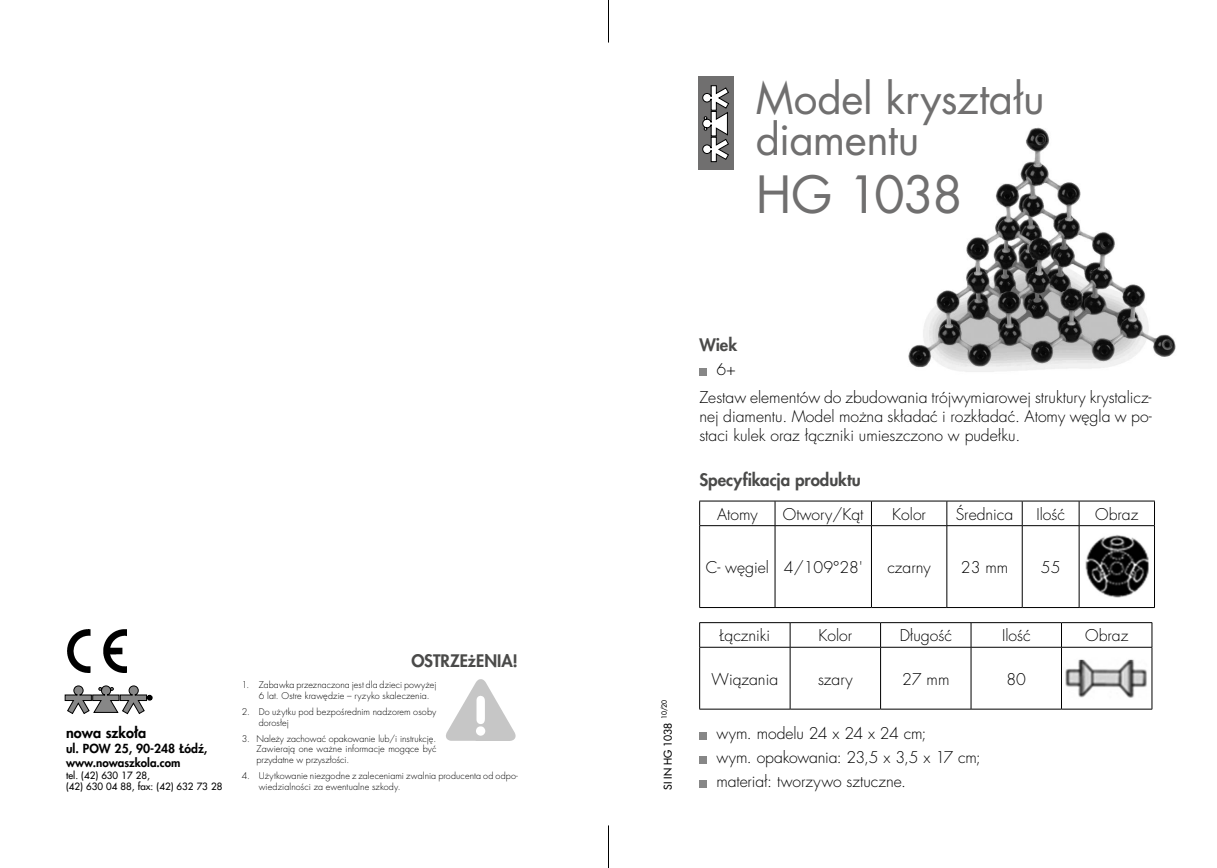
<style>
.page{position:relative;width:1217px;height:868px;background:#fff}
.page>*{position:absolute;margin:0;border:0;box-sizing:border-box;transform-origin:0 0}
.t1{font:49.95px "Futura LTS Book";letter-spacing:-.035em;color:#706f6f}
.t2{font:42.3px/40.5px "Futura LTS Book";letter-spacing:-.01em;color:#706f6f}
.t3{font:800 16.8px "Futura LTS";color:#4a4a49}
.t4{font:300 15.75px/24px "Futura LTS";color:#000}
.t5{font:800 14.4px "Futura LTS";color:#000}
.t6{font:800 12.15px "Futura LTS";color:#000}
.t7{font:800 11.55px "Futura LTS";color:#000}
.t8{font:10.5px "Futura LTS";color:#000}
.t9{font:9.75px/11.7px "Futura LTS";color:#000}
.t10{font:300 9px/10.8px "Futura LTS";letter-spacing:.01em;color:#000}
.t11{font:6.9px "Futura LTS";color:#000}
</style>
<div class="page">
<img style="left:908px;top:127px;width:268px;height:245px">
<div style="left:699px;top:368px;width:7px;height:7px;background:#878787"></div>
<hr style="left:699px;top:500px;width:75px;height:1px;background:#000">
<svg style="left:699px;top:501px;width:1px;height:24px"></svg>
<hr style="left:774px;top:500px;width:97px;height:1px;background:#000">
<svg style="left:774px;top:501px;width:1px;height:24px"></svg>
<hr style="left:871px;top:500px;width:75px;height:1px;background:#000">
<svg style="left:871px;top:501px;width:1px;height:24px"></svg>
<hr style="left:946px;top:500px;width:75px;height:1px;background:#000">
<svg style="left:946px;top:501px;width:1px;height:24px"></svg>
<hr style="left:1021px;top:500px;width:57px;height:1px;background:#000">
<svg style="left:1021px;top:501px;width:1px;height:24px"></svg>
<hr style="left:1078px;top:500px;width:76px;height:1px;background:#000">
<svg style="left:1078px;top:501px;width:1px;height:24px"></svg>
<hr style="left:699px;top:525px;width:75px;height:1px;background:#000">
<hr style="left:699px;top:526px;width:1px;height:81px;background:#000">
<hr style="left:774px;top:525px;width:97px;height:1px;background:#000">
<hr style="left:774px;top:526px;width:1px;height:81px;background:#000">
<hr style="left:871px;top:525px;width:75px;height:1px;background:#000">
<hr style="left:871px;top:526px;width:1px;height:81px;background:#000">
<hr style="left:946px;top:525px;width:75px;height:1px;background:#000">
<hr style="left:946px;top:526px;width:1px;height:81px;background:#000">
<hr style="left:1021px;top:525px;width:57px;height:1px;background:#000">
<hr style="left:1021px;top:526px;width:1px;height:81px;background:#000">
<hr style="left:1078px;top:525px;width:76px;height:1px;background:#000">
<hr style="left:1078px;top:526px;width:1px;height:81px;background:#000">
<hr style="left:1153px;top:526px;width:1px;height:81px;background:#000">
<hr style="left:699px;top:607px;width:75px;height:1px;background:#000">
<hr style="left:774px;top:607px;width:97px;height:1px;background:#000">
<hr style="left:871px;top:607px;width:75px;height:1px;background:#000">
<hr style="left:946px;top:607px;width:75px;height:1px;background:#000">
<hr style="left:1021px;top:607px;width:57px;height:1px;background:#000">
<hr style="left:1078px;top:607px;width:76px;height:1px;background:#000">
<img style="left:1085px;top:535px;width:64px;height:63px">
<hr style="left:699px;top:622px;width:91px;height:1px;background:#000">
<svg style="left:699px;top:623px;width:1px;height:24px"></svg>
<hr style="left:790px;top:622px;width:90px;height:1px;background:#000">
<svg style="left:789px;top:623px;width:1px;height:24px"></svg>
<hr style="left:880px;top:622px;width:90px;height:1px;background:#000">
<svg style="left:880px;top:623px;width:1px;height:24px"></svg>
<hr style="left:970px;top:622px;width:91px;height:1px;background:#000">
<svg style="left:970px;top:623px;width:1px;height:24px"></svg>
<hr style="left:1061px;top:622px;width:90px;height:1px;background:#000">
<svg style="left:1151px;top:623px;width:1px;height:24px"></svg>
<hr style="left:699px;top:647px;width:91px;height:1px;background:#000">
<hr style="left:699px;top:647px;width:1px;height:61px;background:#000">
<hr style="left:790px;top:647px;width:90px;height:1px;background:#000">
<hr style="left:789px;top:647px;width:1px;height:61px;background:#000">
<hr style="left:880px;top:647px;width:90px;height:1px;background:#000">
<hr style="left:880px;top:647px;width:1px;height:61px;background:#000">
<hr style="left:970px;top:647px;width:91px;height:1px;background:#000">
<hr style="left:970px;top:647px;width:1px;height:61px;background:#000">
<hr style="left:1061px;top:647px;width:90px;height:1px;background:#000">
<hr style="left:1060px;top:647px;width:1px;height:61px;background:#000">
<hr style="left:1151px;top:647px;width:1px;height:61px;background:#000">
<hr style="left:699px;top:708px;width:91px;height:1px;background:#000">
<hr style="left:790px;top:708px;width:90px;height:1px;background:#000">
<hr style="left:880px;top:708px;width:90px;height:1px;background:#000">
<hr style="left:970px;top:708px;width:91px;height:1px;background:#000">
<hr style="left:1061px;top:708px;width:90px;height:1px;background:#000">
<img style="left:1065px;top:659px;width:82px;height:39px">
<div style="left:699px;top:732px;width:7px;height:7px;background:#878787"></div>
<div style="left:699px;top:756px;width:7px;height:7px;background:#878787"></div>
<div style="left:699px;top:780px;width:7px;height:7px;background:#878787"></div>
<hr style="left:608px;top:0;width:1px;height:43px;background:#000">
<hr style="left:608px;top:825px;width:1px;height:42px;background:#000">
<div style="left:697px;top:77px;width:36px;height:93px;background:#706f6f"></div>
<svg style="left:702px;top:85px;width:26px;height:77px"></svg>
<img style="left:67px;top:629px;width:59px;height:43px">
<img style="left:446px;top:679px;width:70px;height:62px">
<svg style="left:65px;top:685px;width:87px;height:29px"></svg>
<p class="t5" style="left:66px;top:723px;width:82px">nowa szko³a</p>
<p class="t6" style="left:66px;top:740px;width:143px">ul. POW 25, 90-248 £ódŸ,</p>
<p class="t7" style="left:66px;top:754px;width:116px">www.nowaszkola.com</p>
<p class="t9" style="left:66px;top:769px;width:158px">tel. (42) 630 17 28,<br>(42) 630 04 88, fax: (42) 632 73 28</p>
<p class="t3" style="left:411px;top:649px;width:108px">OSTRZE¿ENIA!</p>
<p class="t10" style="left:259px;top:679px;width:179px;text-indent:-17px">1. Zabawka przeznaczona jest dla dzieci powy¿ej<br>6 lat. Ostre krawędzie – ryzyko skaleczenia.</p>
<p class="t10" style="left:259px;top:706px;width:179px;text-indent:-17px">2. Do u¿ytku pod bezpoœrednim nadzorem osoby doros³ej</p>
<p class="t10" style="left:256px;top:733px;width:181px;text-align:justify;text-indent:-15px">3. Nale¿y zachowaæ opakowanie lub/i instrukcjê.<br>Zawieraj¹ one wa¿ne informacje mog¹ce byæ przydatne w przysz³oœci.</p>
<p class="t10" style="left:259px;top:770px;width:261px;text-indent:-17px">4. U¿ytkowanie niezgodne z zaleceniami zwalnia producenta od odpo&shy;wiedzialnoœci za ewentualne szkody.</p>
<h2 class="t2" style="left:755px;top:79px;width:290px">Model kryształu diamentu</h2>
<h1 class="t1" style="left:755px;top:163px;width:208px">HG 1038</h1>
<p class="t11" style="left:659px;top:719px;width:21px;rotate:-90deg">10/20</p>
<p class="t8" style="left:660px;top:789px;width:69px;rotate:-90deg">SI IN HG 1038</p>
<p class="t3" style="left:699px;top:334px;width:39px">Wiek</p>
<p class="t4" style="left:699px;top:356px;width:453px;line-height:27.5px;text-indent:17px">6+<br>Zestaw elementów do zbudowania trójwymiarowej struktury krystalicz-</p>
<p class="t4" style="left:699px;top:407px;width:453px;line-height:18.9px">nej diamentu. Model można składać i rozkładać. Atomy węgla w po&shy;staci kulek oraz łączniki umieszczono w pudełku.</p>
<p class="t3" style="left:699px;top:468px;width:163px">Specyfikacja produktu</p>
<p class="t4" style="left:716px;top:502px;width:42px">Atomy</p>
<p class="t4" style="left:782px;top:502px;width:82px">Otwory/Kąt</p>
<p class="t4" style="left:892px;top:502px;width:35px">Kolor</p>
<p class="t4" style="left:955px;top:502px;width:59px">Średnica</p>
<p class="t4" style="left:1036px;top:502px;width:30px">Ilość</p>
<p class="t4" style="left:1094px;top:502px;width:45px">Obraz</p>
<p class="t4" style="left:705px;top:555px;width:158px">C- węgiel 4/109°28'</p>
<p class="t4" style="left:887px;top:555px;width:45px">czarny</p>
<p class="t4" style="left:960px;top:555px;width:49px">23 mm</p>
<p class="t4" style="left:1040px;top:555px;width:21px">55</p>
<p class="t4" style="left:719px;top:623px;width:52px">Łączniki</p>
<p class="t4" style="left:818px;top:623px;width:35px">Kolor</p>
<p class="t4" style="left:899px;top:623px;width:54px">Długość</p>
<p class="t4" style="left:1001px;top:623px;width:30px">Ilość</p>
<p class="t4" style="left:1084px;top:623px;width:45px">Obraz</p>
<p class="t4" style="left:711px;top:667px;width:68px">Wiązania</p>
<p class="t4" style="left:817px;top:667px;width:36px">szary</p>
<p class="t4" style="left:901px;top:667px;width:49px">27 mm</p>
<p class="t4" style="left:1006px;top:667px;width:21px">80</p>
<p class="t4" style="left:716px;top:722px;width:266px">wym. modelu 24 x 24 x 24 cm;<br>wym. opakowania: 23,5 x 3,5 x 17 cm; materiał: tworzywo sztuczne.</p>
</div>
